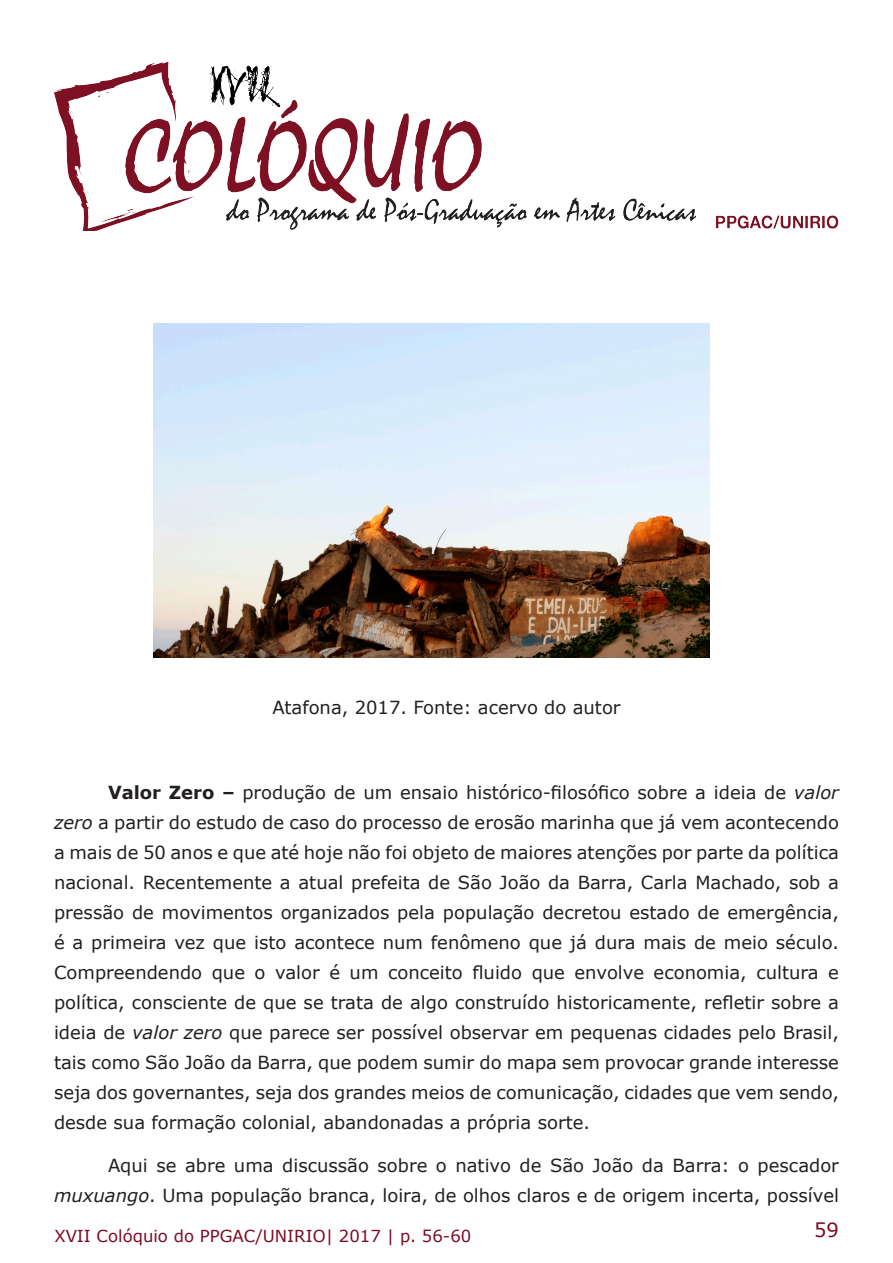
<style>
.page{position:relative;width:893px;height:1263px;background:#fff}
.page>*{position:absolute;margin:0;border:0;box-sizing:border-box;transform-origin:0 0}
.t1{font:19.5px "Verdana";color:#7c0923}
._8-Artigo{font:18px/30px "Verdana";color:#231f20;text-align:justify}
.t2{font:16.5px "Verdana";color:#7d0a23}
.s1{font-weight:700}
.s2{font-style:italic}
</style>
<div class="page">
<img style="left:54px;top:61px;width:785px;height:169px">
<img style="left:153px;top:323px;width:557px;height:334px">
<p class="_8-Artigo" style="left:272px;top:692px;width:350px">Atafona, 2017. Fonte: acervo do autor</p>
<p class="_8-Artigo" style="left:54px;top:777px;width:786px;text-indent:54px"><span class="s1">Valor Zero –</span> produção de um ensaio histórico-filosófico sobre a ideia de <span class="s2">valor zero</span> a partir do estudo de caso do processo de erosão marinha que já vem acontecendo a mais de 50 anos e que até hoje não foi objeto de maiores atenções por parte da política nacional. Recentemente a atual prefeita de São João da Barra, Carla Machado, sob a pressão de movimentos organizados pela população decretou estado de emergência, é a primeira vez que isto acontece num fenômeno que já dura mais de meio século.<br>Compreendendo que o valor é um conceito fluido que envolve economia, cultura e política, consciente de que se trata de algo construído historicamente, refletir sobre a ideia de <span class="s2">valor zero</span> que parece ser possível observar em pequenas cidades pelo Brasil, tais como São João da Barra, que podem sumir do mapa sem provocar grande interesse seja dos governantes, seja dos grandes meios de comunicação, cidades que vem sendo, desde sua formação colonial, abandonadas a própria sorte.</p>
<p class="_8-Artigo" style="left:54px;top:1150px;width:786px;text-align:right">Aqui se abre uma discussão sobre o nativo de São João da Barra: o pescador <span class="s2">muxuango</span>. Uma população branca, loira, de olhos claros e de origem incerta, possível</p>
<p class="t2" style="left:54px;top:1224px;width:419px">XVII Colóquio do PPGAC/UNIRIO| 2017 | p. 56-60</p>
<p class="t1" style="left:814px;top:1216px;width:26px">59</p>
</div>
